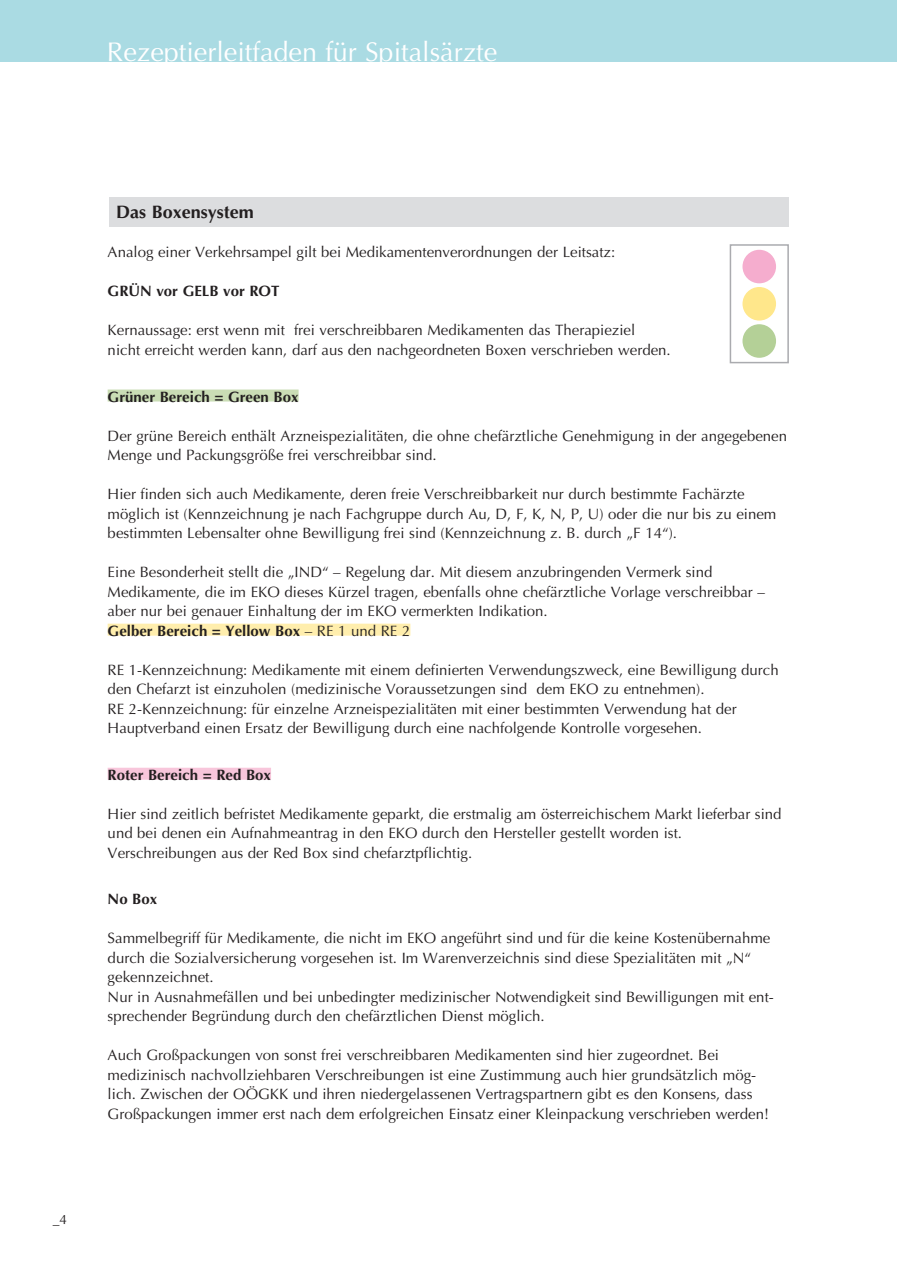
<style>
.page{position:relative;width:897px;height:1267px;background:#fff}
.page>*{position:absolute;margin:0;border:0;box-sizing:border-box;transform-origin:0 0}
.t1{font:27px "Optima LT Std";color:#fff}
.üs2{font:700 18px "Optima LT Std";color:#231f20}
.lauftext{font:15px/19.5px "Optima LT Std";color:#231f20}
.yellow_box{font:700 15px "Optima LT Std";color:#231f20}
.lauftext-2{font:700 15px "Optima LT Std";color:#231f20}
.green_box{font:700 15px "Optima LT Std";color:#231f20}
.red_box{font:700 15px "Optima LT Std";color:#231f20}
.t2{font:13.5px "Optima LT Std";color:#231f20}
.s1{font-weight:400}
</style>
<div class="page">
<div style="left:0;top:0;width:895px;height:61px;background:#aadbe3"></div>
<hr style="left:895px;top:0;width:1px;height:61px;background:#aadbe3">
<div style="left:109px;top:197px;width:679px;height:30px;background:#dcdddf"></div>
<div style="left:108px;top:389px;width:190px;height:12px;background:#caddb5"></div>
<div style="left:108px;top:623px;width:302px;height:12px;background:#ffeead"></div>
<div style="left:108px;top:767px;width:163px;height:12px;background:#f8c6db"></div>
<div style="left:729px;top:244px;width:59px;height:119px;border:2px solid #aaabaf"></div>
<div style="left:743px;top:250px;width:32px;height:32px;background:#f5adce;border-radius:50%"></div>
<div style="left:742px;top:250px;width:34px;height:33px;border:2px solid #f5adce;border-radius:50%"></div>
<div style="left:743px;top:288px;width:32px;height:32px;background:#ffe78b;border-radius:50%"></div>
<div style="left:742px;top:287px;width:34px;height:33px;border:2px solid #ffe78b;border-radius:50%"></div>
<div style="left:743px;top:325px;width:32px;height:32px;background:#b4d097;border-radius:50%"></div>
<div style="left:742px;top:324px;width:34px;height:34px;border:2px solid #b4d097;border-radius:50%"></div>
<h1 class="t1" style="left:107px;top:36px;width:392px">Rezeptierleitfaden für Spitalsärzte</h1>
<p class="t2" style="left:53px;top:1211px;width:16px">_4</p>
<p class="üs2" style="left:116px;top:202px;width:139px">Das Boxensystem</p>
<p class="lauftext" style="left:108px;top:243px;width:509px">Analog einer Verkehrsampel gilt bei Medikamentenverordnungen der Leitsatz:</p>
<p class="lauftext-2" style="left:108px;top:283px;width:173px">GRÜN vor GELB vor ROT</p>
<p class="lauftext" style="left:108px;top:321px;width:529px">Kernaussage: erst wenn mit frei verschreibbaren Medikamenten das Therapieziel</p>
<p class="lauftext" style="left:108px;top:340px;width:564px">nicht erreicht werden kann, darf aus den nachgeordneten Boxen verschrieben werden.</p>
<p class="green_box" style="left:108px;top:388px;width:192px">Grüner Bereich = Green Box</p>
<p class="lauftext" style="left:108px;top:426px;width:681px">Der grüne Bereich enthält Arzneispezialitäten, die ohne chefärztliche Genehmigung in der angegebenen<br>Menge und Packungsgröße frei verschreibbar sind.</p>
<p class="lauftext" style="left:108px;top:484px;width:670px">Hier finden sich auch Medikamente, deren freie Verschreibbarkeit nur durch bestimmte Fachärzte möglich ist (Kennzeichnung je nach Fachgruppe durch Au, D, F, K, N, P, U) oder die nur bis zu einem bestimmten Lebensalter ohne Bewilligung frei sind (Kennzeichnung z. B. durch „F 14“).</p>
<p class="lauftext" style="left:108px;top:562px;width:658px">Eine Besonderheit stellt die „IND“ – Regelung dar. Mit diesem anzubringenden Vermerk sind<br>Medikamente, die im EKO dieses Kürzel tragen, ebenfalls ohne chefärztliche Vorlage verschreibbar – aber nur bei genauer Einhaltung der im EKO vermerkten Indikation.</p>
<p class="yellow_box" style="left:108px;top:622px;width:304px">Gelber Bereich = Yellow Box <span class="s1">– RE 1 und RE 2</span></p>
<p class="lauftext" style="left:108px;top:660px;width:672px">RE 1-Kennzeichnung: Medikamente mit einem definierten Verwendungszweck, eine Bewilligung durch den Chefarzt ist einzuholen (medizinische Voraussetzungen sind dem EKO zu entnehmen).</p>
<p class="lauftext" style="left:108px;top:699px;width:630px">RE 2-Kennzeichnung: für einzelne Arzneispezialitäten mit einer bestimmten Verwendung hat der<br>Hauptverband einen Ersatz der Bewilligung durch eine nachfolgende Kontrolle vorgesehen.</p>
<p class="red_box" style="left:108px;top:766px;width:165px">Roter Bereich = Red Box</p>
<p class="lauftext" style="left:108px;top:804px;width:675px">Hier sind zeitlich befristet Medikamente geparkt, die erstmalig am österreichischem Markt lieferbar sind und bei denen ein Aufnahmeantrag in den EKO durch den Hersteller gestellt worden ist.</p>
<p class="lauftext" style="left:108px;top:843px;width:366px">Verschreibungen aus der Red Box sind chefarztpflichtig.</p>
<p class="lauftext-2" style="left:108px;top:890px;width:51px">No Box</p>
<p class="lauftext" style="left:108px;top:928px;width:664px">Sammelbegriff für Medikamente, die nicht im EKO angeführt sind und für die keine Kostenübernahme durch die Sozialversicherung vorgesehen ist. Im Warenverzeichnis sind diese Spezialitäten mit „N“ gekennzeichnet.</p>
<p class="lauftext" style="left:108px;top:987px;width:667px">Nur in Ausnahmefällen und bei unbedingter medizinischer Notwendigkeit sind Bewilligungen mit ent&shy;sprechender Begründung durch den chefärztlichen Dienst möglich.</p>
<p class="lauftext" style="left:108px;top:1045px;width:663px">Auch Großpackungen von sonst frei verschreibbaren Medikamenten sind hier zugeordnet. Bei medizinisch nachvollziehbaren Verschreibungen ist eine Zustimmung auch hier grundsätzlich mög&shy;lich. Zwischen der OÖGKK und ihren niedergelassenen Vertragspartnern gibt es den Konsens, dass Großpackungen immer erst nach dem erfolgreichen Einsatz einer Kleinpackung verschrieben werden!</p>
</div>
